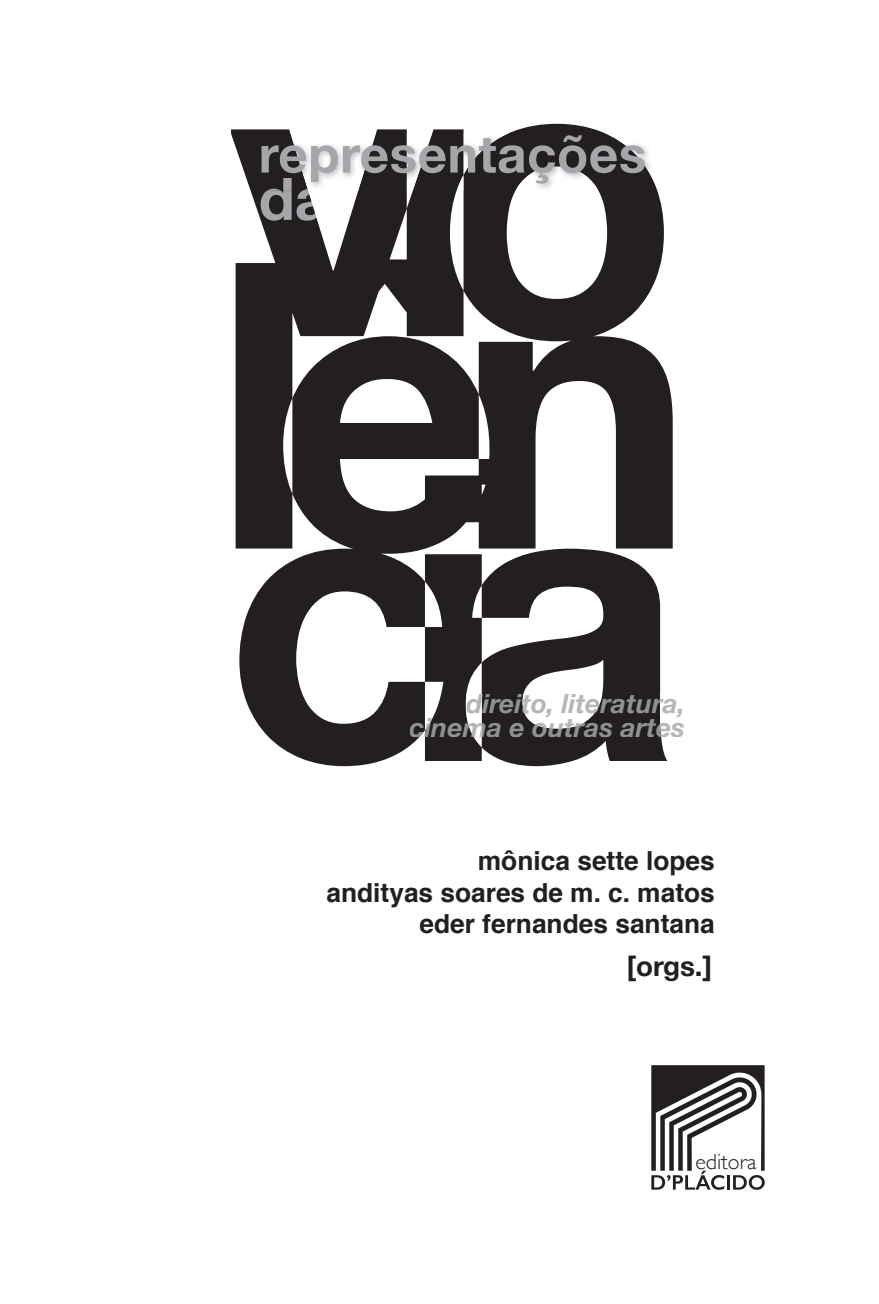
<style>
.page{position:relative;width:879px;height:1304px;background:#fff}
.page>*{position:absolute;margin:0;border:0;box-sizing:border-box;transform-origin:0 0}
.t1{font:700 58.8px "Helvetica Neue";color:#a5a6aa}
.t2{font:700 27.8px "Helvetica Neue";color:#231f20}
.t3{font:italic 700 26.6px/24px "Helvetica Neue";color:#8f9194;text-align:right}
.t4{font:700 26.4px/31.6px "Helvetica";color:#231f20;text-align:right}
.t5{font:300 22px "Gill Sans";color:#231f20}
</style>
<div class="page">
<svg style="left:231px;top:123px;width:442px;height:644px;fill:#231f20"></svg>
<img style="left:261px;top:184px;width:29px;height:7px">
<img style="left:290px;top:132px;width:362px;height:59px">
<svg style="left:261px;top:135px;width:384px;height:49px"></svg>
<svg style="left:410px;top:694px;width:263px;height:43px"></svg>
<svg style="left:651px;top:1065px;width:114px;height:125px"></svg>
<h1 class="t1" style="left:259px;top:153px;width:71px">da</h1>
<p class="t3" style="left:410px;top:692px;width:277px">direito, literatura, cinema e outras artes</p>
<p class="t4" style="left:326px;top:845px;width:390px">mônica sette lopes<br>andityas soares de m. c. matos eder fernandes santana</p>
<p class="t2" style="left:627px;top:944px;width:87px">[orgs.]</p>
<p class="t5" style="left:695px;top:1144px;width:62px">editora</p>
</div>
